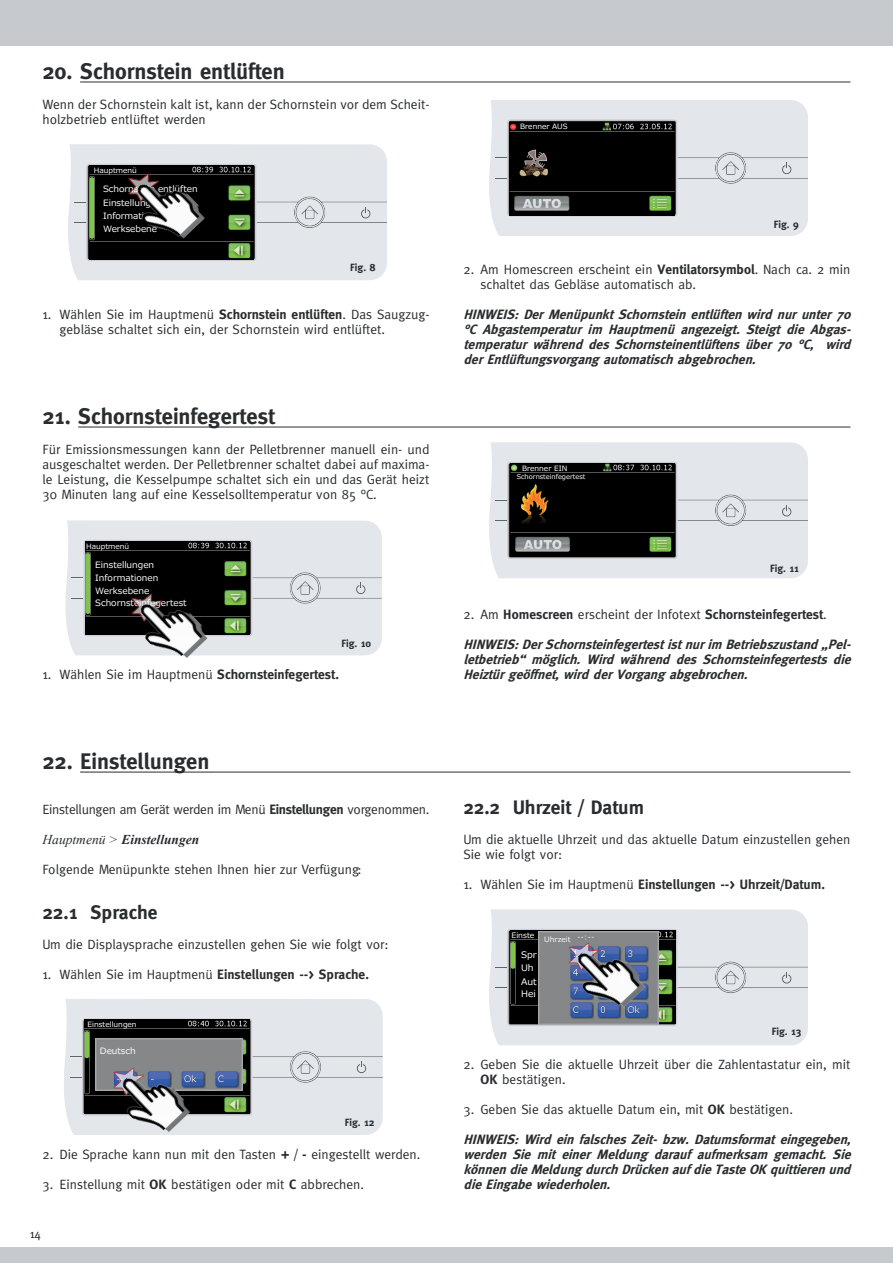
<style>
.page{position:relative;width:893px;height:1263px;background:#fff}
.page>*{position:absolute;margin:0;border:0;box-sizing:border-box;transform-origin:0 0}
.t1{font:700 22.5px "Meta";color:#292d2f}
.t2{font:700 19.5px "Meta";color:#292d2f}
.t3{font:13.5px/15px "Meta";color:#292d2f}
.t4{font:italic 700 13.5px/15px "Meta";color:#292d2f;text-align:justify}
.t5{font:700 13.5px "Meta";color:#292d2f}
.t6{font:13.5px "Meta";letter-spacing:-.02em;color:#292d2f}
.t7{font:italic 700 13.5px "Times New Roman";color:#292d2f}
.t8{font:12px "Meta";color:#231f20}
.t9{font:700 10.5px "Meta";color:#292d2f}
.t10{font:9px/13.5px "Meiryo";color:#fff;scale:1.04 1}
.t11{font:8.7px/13px "Meiryo";color:#fff;scale:1.04 1}
.t12{font:7.5px "Meiryo";color:#fff;scale:1.04 1}
.t13{font:7.2px "Meiryo";color:#fff;scale:1.04 1}
.t14{font:6.6px "Meiryo";color:#fff;scale:1.04 1}
.s1{font-weight:700}
.s2{font-weight:400}
</style>
<div class="page">
<div style="left:0;top:1247px;width:893px;height:16px;background:#c6cace"></div>
<div style="left:0;top:0;width:893px;height:46px;background:#c6cace"></div>
<svg style="left:68px;top:144px;width:319px;height:136px;background:#afb4b3"></svg>
<img style="left:125px;top:166px;width:83px;height:84px">
<svg style="left:489px;top:100px;width:319px;height:136px;background:#dcdfe3"></svg>
<hr style="left:510px;top:143px;width:165px;height:1px;background:#231f20">
<img style="left:510px;top:122px;width:164px;height:93px">
<hr style="left:80px;top:82px;width:770px;height:1px;background:#292d2f">
<svg style="left:489px;top:442px;width:319px;height:136px;background:#dcdfe2"></svg>
<img style="left:510px;top:463px;width:165px;height:93px">
<hr style="left:78px;top:427px;width:772px;height:1px;background:#292d2f">
<svg style="left:65px;top:520px;width:317px;height:135px;background:#a3a7a6"></svg>
<img style="left:128px;top:585px;width:83px;height:73px">
<hr style="left:80px;top:772px;width:770px;height:1px;background:#292d2f">
<svg style="left:64px;top:999px;width:319px;height:136px;background:#b1b5b7"></svg>
<img style="left:110px;top:1060px;width:83px;height:75px">
<svg style="left:489px;top:909px;width:319px;height:136px;background:#bec1c3"></svg>
<img style="left:565px;top:934px;width:83px;height:85px">
<h1 class="t1" style="left:43px;top:58px;width:244px">20. Schornstein entlüften</h1>
<p class="t3" style="left:43px;top:96px;width:388px">Wenn der Schornstein kalt ist, kann der Schornstein vor dem Scheit&shy;holzbetrieb entlüftet werden</p>
<p class="t13" style="left:94px;top:166px;width:43px">Hauptmenü</p>
<p class="t11" style="left:103px;top:183px;width:93px">Schornstein entlüften<br>Einstellungen<br>Informationen<br>Werksebene</p>
<p class="t9" style="left:350px;top:262px;width:27px">Fig. 8</p>
<p class="t3" style="left:60px;top:306px;width:371px;text-indent:-17px">1. Wählen Sie im Hauptmenü <span class="s1">Schornstein entlüften</span>. Das Saugzug&shy;gebläse schaltet sich ein, der Schornstein wird entlüftet.</p>
<h1 class="t1" style="left:43px;top:403px;width:234px">21. Schornsteinfegertest</h1>
<p class="t3" style="left:43px;top:441px;width:388px;text-align:justify">Für Emissionsmessungen kann der Pelletbrenner manuell ein- und ausgeschaltet werden. Der Pelletbrenner schaltet dabei auf maxima&shy;le Leistung, die Kesselpumpe schaltet sich ein und das Gerät heizt 30 Minuten lang auf eine Kesselsolltemperatur von 85 °C.</p>
<p class="t13" style="left:86px;top:541px;width:43px">Hauptmenü</p>
<p class="t11" style="left:95px;top:559px;width:62px">Einstellungen<br>Informationen<br>Werksebene</p>
<p class="t11" style="left:95px;top:597px;width:89px">Schornsteinfegertest</p>
<p class="t9" style="left:341px;top:637px;width:31px">Fig. 10</p>
<p class="t3" style="left:43px;top:666px;width:298px">1. Wählen Sie im Hauptmenü <span class="s1">Schornsteinfegertest.</span></p>
<h1 class="t1" style="left:43px;top:748px;width:168px">22. Einstellungen</h1>
<p class="t6" style="left:43px;top:801px;width:388px">Einstellungen am Gerät werden im Menü <span class="s1">Einstellungen</span> vorgenommen.</p>
<p class="t7" style="left:43px;top:830px;width:158px"><span class="s2">Hauptmenü &gt;</span> Einstellungen</p>
<p class="t3" style="left:43px;top:861px;width:320px">Folgende Menüpunkte stehen Ihnen hier zur Verfügung:</p>
<h2 class="t2" style="left:43px;top:901px;width:117px">22.1 Sprache</h2>
<p class="t3" style="left:43px;top:936px;width:348px">Um die Displaysprache einzustellen gehen Sie wie folgt vor:</p>
<p class="t5" style="left:43px;top:966px;width:328px"><span class="s2">1. Wählen Sie im Hauptmenü</span> Einstellungen --&gt; Sprache.</p>
<p class="t13" style="left:88px;top:1019px;width:49px">Einstellungen</p>
<p class="t11" style="left:100px;top:1045px;width:36px">Deutsch</p>
<p class="t9" style="left:345px;top:1116px;width:31px">Fig. 12</p>
<p class="t3" style="left:43px;top:1146px;width:379px">2. Die Sprache kann nun mit den Tasten <span class="s1">+</span> / <span class="s1">-</span> eingestellt werden.</p>
<p class="t3" style="left:43px;top:1176px;width:323px">3. Einstellung mit <span class="s1">OK</span> bestätigen oder mit <span class="s1">C</span> abbrechen.</p>
<p class="t8" style="left:30px;top:1226px;width:13px">14</p>
<p class="t13" style="left:520px;top:122px;width:47px">Brenner AUS</p>
<p class="t9" style="left:774px;top:219px;width:27px">Fig. 9</p>
<p class="t3" style="left:480px;top:261px;width:371px;text-indent:-17px">2. Am Homescreen erscheint ein <span class="s1">Ventilatorsymbol</span>. Nach ca. 2 min schaltet das Gebläse automatisch ab.</p>
<p class="t4" style="left:463px;top:307px;width:393px">HINWEIS: Der Menüpunkt Schornstein entlüften wird nur unter 70 °C Abgastemperatur im Hauptmenü angezeigt. Steigt die Abgas&shy;temperatur während des Schornsteinentlüftens über 70 °C, wird derEntlüftungsvorgangautomatischabgebrochen.</p>
<p class="t13" style="left:522px;top:463px;width:45px">Brenner EIN</p>
<p class="t14" style="left:517px;top:472px;width:67px">Schornsteinfegertest</p>
<p class="t9" style="left:770px;top:562px;width:30px">Fig. 11</p>
<p class="t5" style="left:463px;top:606px;width:365px"><span class="s2">2. Am</span> Homescreen <span class="s2">erscheint der Infotext</span> Schornsteinfegertest<span class="s2">.</span></p>
<p class="t4" style="left:463px;top:637px;width:393px">HINWEIS:DerSchornsteinfegertestistnurim Betriebszustand„Pel&shy;letbetrieb“ möglich. Wird während des Schornsteinfegertests die Heiztürgeöffnet,wirdderVorgangabgebrochen.</p>
<h2 class="t2" style="left:463px;top:796px;width:182px">22.2 Uhrzeit / Datum</h2>
<p class="t3" style="left:463px;top:831px;width:388px">Um die aktuelle Uhrzeit und das aktuelle Datum einzustellen gehen<br>Sie wie folgt vor:</p>
<p class="t5" style="left:463px;top:876px;width:363px"><span class="s2">1. Wählen Sie im Hauptmenü</span> Einstellungen --&gt; Uhrzeit/Datum.</p>
<p class="t12" style="left:511px;top:930px;width:24px">Einste</p>
<p class="t10" style="left:521px;top:948px;width:17px">Spr<br>Uh<br>Aut</p>
<p class="t10" style="left:521px;top:987px;width:16px">Hei</p>
<p class="t13" style="left:544px;top:934px;width:27px">Uhrzeit</p>
<p class="t9" style="left:772px;top:1025px;width:31px">Fig. 13</p>
<p class="t3" style="left:480px;top:1056px;width:371px;text-indent:-17px">2. Geben Sie die aktuelle Uhrzeit über die Zahlentastatur ein, mit<br><span class="s1">OK</span> bestätigen.</p>
<p class="t3" style="left:463px;top:1101px;width:331px">3. Geben Sie das aktuelle Datum ein, mit <span class="s1">OK</span> bestätigen.</p>
<p class="t4" style="left:463px;top:1132px;width:393px">HINWEIS: Wird ein falsches Zeit- bzw. Datumsformat eingegeben, werden Sie mit einer Meldung darauf aufmerksam gemacht. Sie könnendieMeldungdurchDrückenauf dieTasteOK quittierenund dieEingabewiederholen.</p>
</div>
